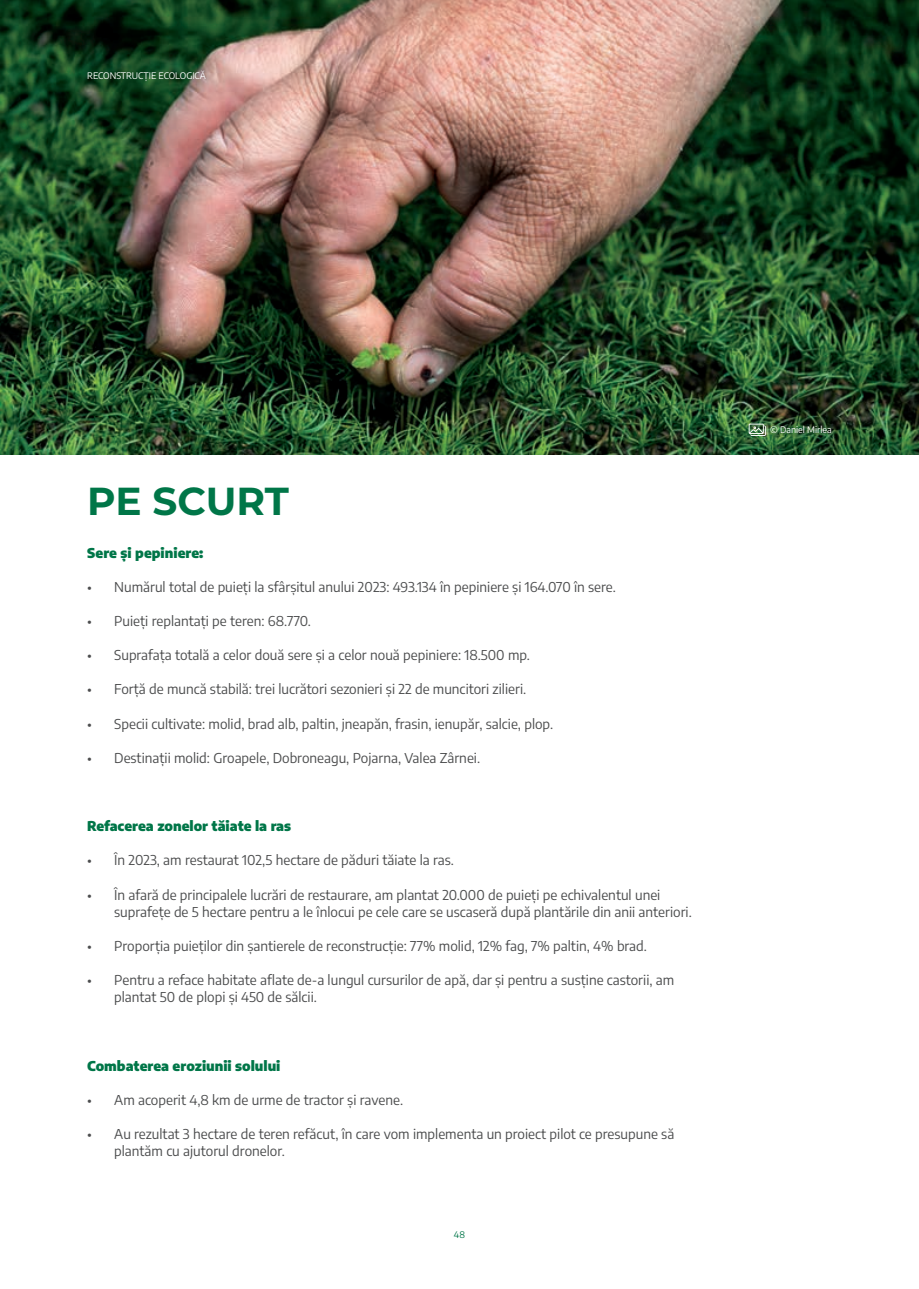
<style>
.page{position:relative;width:919px;height:1289px;background:#fff}
.page>*{position:absolute;margin:0;border:0;box-sizing:border-box;transform-origin:0 0}
.Figures_26pt{font:700 39px "Montserrat";letter-spacing:-.005em;color:#007648}
.t1{font:13.5px/17.1px "Encode Sans";color:#4b4c4d}
.Paragraph_Style_4{font:900 13.5px "Encode Sans";color:#007648}
.Header_and_footer_6pt{font:9px "Encode Sans";color:#fff}
.Caption_6pt{font:9px "Encode Sans";color:#fff}
.Header_and_footer_6pt-2{font:9px "Encode Sans";color:#007648}
</style>
<div class="page">
<img style="left:0;top:0;width:918px;height:455px">
<svg style="left:748px;top:423px;width:17px;height:13px"></svg>
<p class="Header_and_footer_6pt" style="left:87px;top:70px;width:120px">RECONSTRUCȚIE ECOLOGICĂ</p>
<p class="Figures_26pt" style="left:87px;top:473px;width:203px">PE SCURT</p>
<p class="Paragraph_Style_4" style="left:87px;top:542px;width:118px">Sere și pepiniere:</p>
<p class="t1" style="left:87px;top:577px;width:530px">• Numărul total de puieți la sfârșitul anului 2023: 493.134 în pepiniere și 164.070 în sere.</p>
<p class="t1" style="left:87px;top:611px;width:225px">• Puieți replantați pe teren: 68.770.</p>
<p class="t1" style="left:87px;top:646px;width:444px">• Suprafața totală a celor două sere și a celor nouă pepiniere: 18.500 mp.</p>
<p class="t1" style="left:87px;top:680px;width:440px">• Forță de muncă stabilă: trei lucrători sezonieri și 22 de muncitori zilieri.</p>
<p class="t1" style="left:87px;top:714px;width:467px">• Specii cultivate: molid, brad alb, paltin, jneapăn, frasin, ienupăr, salcie, plop.</p>
<p class="t1" style="left:87px;top:748px;width:394px">• Destinații molid: Groapele, Dobroneagu, Pojarna, Valea Zârnei.</p>
<p class="Paragraph_Style_4" style="left:87px;top:815px;width:205px">Refacerea zonelor tăiate la ras</p>
<p class="t1" style="left:87px;top:851px;width:368px">• În 2023, am restaurat 102,5 hectare de păduri tăiate la ras.</p>
<p class="t1" style="left:114px;top:885px;width:579px;text-indent:-27px">• În afară de principalele lucrări de restaurare, am plantat 20.000 de puieți pe echivalentul unei suprafețe de 5 hectare pentru a le înlocui pe cele care se uscaseră după plantările din anii anteriori.</p>
<p class="t1" style="left:87px;top:936px;width:561px">• Proporția puieților din șantierele de reconstrucție: 77% molid, 12% fag, 7% paltin, 4% brad.</p>
<p class="t1" style="left:114px;top:971px;width:561px;text-indent:-27px">• Pentru a reface habitate aflate de-a lungul cursurilor de apă, dar și pentru a susține castorii, am plantat 50 de plopi și 450 de sălcii.</p>
<p class="Paragraph_Style_4" style="left:87px;top:1055px;width:195px">Combaterea eroziunii solului</p>
<p class="t1" style="left:87px;top:1090px;width:317px">• Am acoperit 4,8 km de urme de tractor și ravene.</p>
<p class="t1" style="left:114px;top:1124px;width:561px;text-indent:-27px">• Au rezultat 3 hectare de teren refăcut, în care vom implementa un proiect pilot ce presupune să plantăm cu ajutorul dronelor.</p>
<p class="Header_and_footer_6pt-2" style="left:454px;top:1228px;width:13px">48</p>
<p class="Caption_6pt" style="left:770px;top:423px;width:63px">© Daniel Mirlea</p>
</div>
